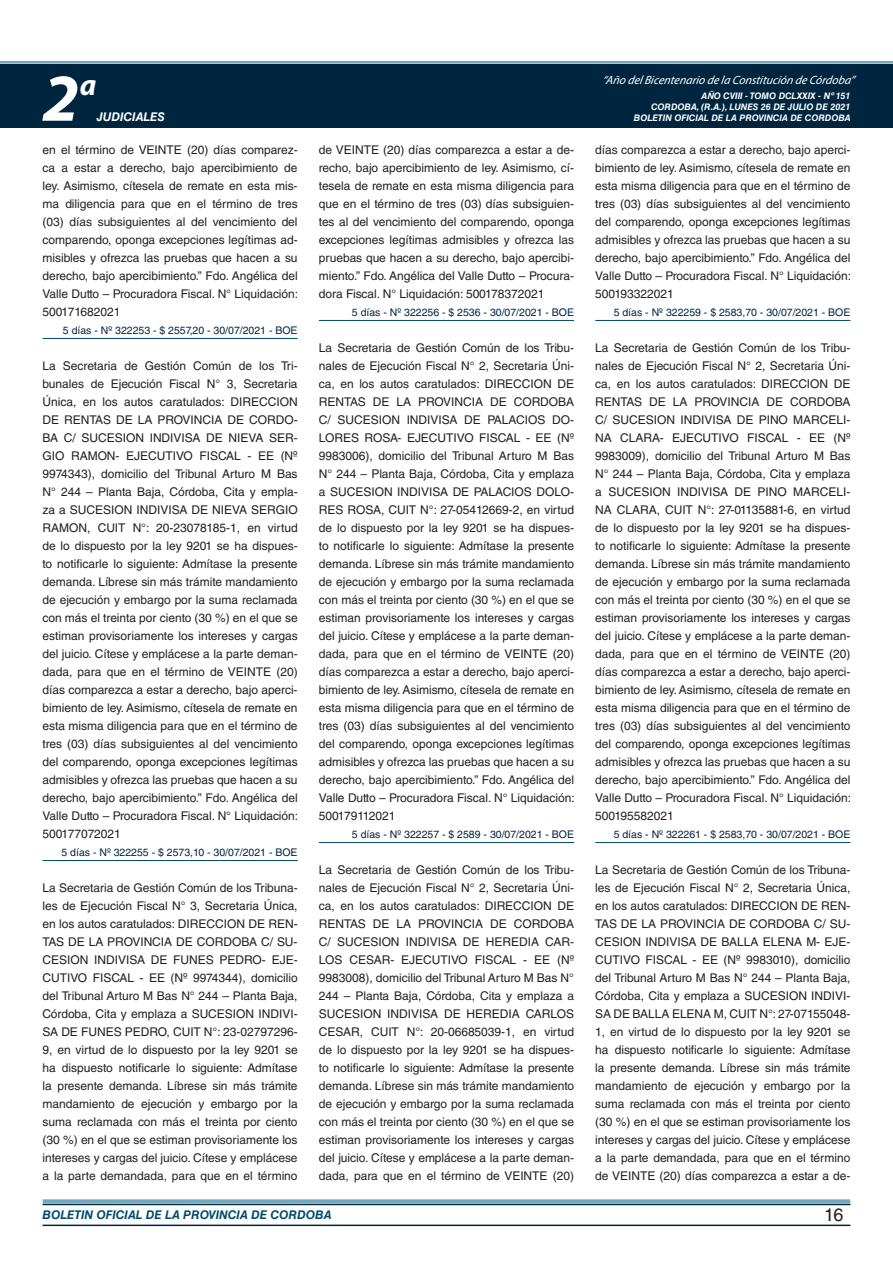
<style>
.page{position:relative;width:893px;height:1263px;background:#fff}
.page>*{position:absolute;margin:0;border:0;box-sizing:border-box;transform-origin:0 0}
.t1{font:italic 700 67.5px "Myriad Pro";color:#fff}
.t2{font:italic 700 30px "Myriad Pro";color:#fff}
.t3{font:18px "Helvetica LT Std";color:#231f20}
.t4{font:12px/18px "Helvetica LT Std";color:#231f20;text-align:justify}
.t5{font:italic 12px "Myriad Pro";color:#fff}
.t6{font:italic 700 12px "Helvetica LT Std";color:#004b6c}
.t7{font:italic 700 12px "Helvetica LT Std";color:#fff}
.t8{font:10.5px "Helvetica LT Std";color:#00263f}
.t9{font:italic 700 9px/10.8px "Helvetica LT Std";color:#fff;text-align:right}
</style>
<div class="page">
<div style="left:0;top:61px;width:893px;height:6px;background:#fff;opacity:.75"></div>
<div style="left:0;top:64px;width:893px;height:64px;background:#00263f"></div>
<hr style="left:43px;top:1224px;width:807px;height:2px;background:#00263f">
<div style="left:42px;top:1198px;width:809px;height:8px;background:#fff;opacity:.75"></div>
<hr style="left:43px;top:338px;width:255px;height:1px;background:#004b6c">
<hr style="left:43px;top:860px;width:255px;height:1px;background:#004b6c">
<hr style="left:319px;top:320px;width:255px;height:1px;background:#004b6c">
<hr style="left:319px;top:842px;width:255px;height:1px;background:#004b6c">
<hr style="left:595px;top:320px;width:255px;height:1px;background:#004b6c">
<hr style="left:595px;top:842px;width:255px;height:1px;background:#004b6c">
<p class="t5" style="left:603px;top:72px;width:254px">“Año delBicentenario de la Constitución de Córdoba”</p>
<h1 class="t1" style="left:43px;top:54px;width:38px">2</h1>
<h2 class="t2" style="left:80px;top:66px;width:18px">a</h2>
<p class="t9" style="left:651px;top:91px;width:201px">AÑO CVIII - TOMO DCLXXIX - Nº 151<br>CORDOBA, (R.A.), LUNES 26 DE JULIO DE 2021</p>
<p class="t7" style="left:97px;top:110px;width:70px">JUDICIALES</p>
<p class="t9" style="left:634px;top:112px;width:218px">BOLETIN OFICIAL DE LA PROVINCIA DE CORDOBA</p>
<p class="t4" style="left:43px;top:141px;width:257px">en el término de VEINTE (20) días comparez&shy;ca a estar a derecho, bajo apercibimiento de ley. Asimismo, cítesela de remate en esta mis&shy;ma diligencia para que en el término de tres (03) días subsiguientes al del vencimiento del comparendo, oponga excepciones legítimas ad&shy;misibles y ofrezca las pruebas que hacen a su derecho, bajo apercibimiento.” Fdo. Angélica del Valle Dutto – Procuradora Fiscal. N° Liquidación:<br>500171682021</p>
<p class="t8" style="left:63px;top:324px;width:236px">5 días - Nº 322253 - $ 2557,20 - 30/07/2021 - BOE</p>
<p class="t4" style="left:43px;top:357px;width:257px">La Secretaria de Gestión Común de los Tri&shy;bunales de Ejecución Fiscal N° 3, Secretaria Única, en los autos caratulados: DIRECCION DE RENTAS DE LA PROVINCIA DE CORDO-BA C/ SUCESION INDIVISA DE NIEVA SER-GIO RAMON- EJECUTIVO FISCAL - EE (Nº 9974343), domicilio del Tribunal Arturo M Bas N° 244 – Planta Baja, Córdoba, Cita y empla&shy;za a SUCESION INDIVISA DE NIEVA SERGIO RAMON, CUIT N°: 20-23078185-1, en virtud de lo dispuesto por la ley 9201 se ha dispues&shy;to notificarle lo siguiente: Admítase la presente demanda. Líbrese sin más trámite mandamiento de ejecución y embargo por la suma reclamada con más el treinta por ciento (30 %) en el que se estiman provisoriamente los intereses y cargas del juicio. Cítese y emplácese a la parte deman&shy;dada, para que en el término de VEINTE (20) días comparezca a estar a derecho, bajo aperci&shy;bimiento de ley. Asimismo, cítesela de remate en esta misma diligencia para que en el término de tres (03) días subsiguientes al del vencimiento del comparendo, oponga excepciones legítimas admisibles y ofrezca las pruebas que hacen a su derecho, bajo apercibimiento.” Fdo. Angélica del Valle Dutto – Procuradora Fiscal. N° Liquidación:<br>500177072021</p>
<p class="t8" style="left:61px;top:846px;width:238px">5 días - Nº 322255 - $ 2573,10 - 30/07/2021 - BOE</p>
<p class="t4" style="left:43px;top:879px;width:257px">La Secretaria de Gestión Común de los Tribuna&shy;les de Ejecución Fiscal N° 3, Secretaria Única, en los autos caratulados: DIRECCION DE REN-TAS DE LA PROVINCIA DE CORDOBA C/ SU-CESION INDIVISA DE FUNES PEDRO- EJE-CUTIVO FISCAL - EE (Nº 9974344), domicilio del Tribunal Arturo M Bas N° 244 – Planta Baja, Córdoba, Cita y emplaza a SUCESION INDIVI-SA DE FUNES PEDRO, CUIT N°: 23-02797296- 9, en virtud de lo dispuesto por la ley 9201 se ha dispuesto notificarle lo siguiente: Admítase la presente demanda. Líbrese sin más trámite mandamiento de ejecución y embargo por la suma reclamada con más el treinta por ciento (30 %) en el que se estiman provisoriamente los intereses y cargas del juicio. Cítese y emplácese a la parte demandada, para que en el término</p>
<p class="t4" style="left:319px;top:141px;width:257px">de VEINTE (20) días comparezca a estar a de&shy;recho, bajo apercibimiento de ley. Asimismo, cí&shy;tesela de remate en esta misma diligencia para que en el término de tres (03) días subsiguien&shy;tes al del vencimiento del comparendo, oponga excepciones legítimas admisibles y ofrezca las pruebas que hacen a su derecho, bajo apercibi&shy;miento.” Fdo. Angélica del Valle Dutto – Procura&shy;dora Fiscal. N° Liquidación: 500178372021</p>
<p class="t8" style="left:352px;top:306px;width:224px">5 días - Nº 322256 - $ 2536 - 30/07/2021 - BOE</p>
<p class="t4" style="left:319px;top:339px;width:257px">La Secretaria de Gestión Común de los Tribu&shy;nales de Ejecución Fiscal N° 2, Secretaria Úni&shy;ca, en los autos caratulados: DIRECCION DE RENTAS DE LA PROVINCIA DE CORDOBA C/ SUCESION INDIVISA DE PALACIOS DO-LORES ROSA- EJECUTIVO FISCAL - EE (Nº 9983006), domicilio del Tribunal Arturo M Bas N° 244 – Planta Baja, Córdoba, Cita y emplaza a SUCESION INDIVISA DE PALACIOS DOLO-RES ROSA, CUIT N°: 27-05412669-2, en virtud de lo dispuesto por la ley 9201 se ha dispues&shy;to notificarle lo siguiente: Admítase la presente demanda. Líbrese sin más trámite mandamiento de ejecución y embargo por la suma reclamada con más el treinta por ciento (30 %) en el que se estiman provisoriamente los intereses y cargas del juicio. Cítese y emplácese a la parte deman&shy;dada, para que en el término de VEINTE (20) días comparezca a estar a derecho, bajo aperci&shy;bimiento de ley. Asimismo, cítesela de remate en esta misma diligencia para que en el término de tres (03) días subsiguientes al del vencimiento del comparendo, oponga excepciones legítimas admisibles y ofrezca las pruebas que hacen a su derecho, bajo apercibimiento.” Fdo. Angélica del Valle Dutto – Procuradora Fiscal. N° Liquidación:<br>500179112021</p>
<p class="t8" style="left:352px;top:828px;width:224px">5 días - Nº 322257 - $ 2589 - 30/07/2021 - BOE</p>
<p class="t4" style="left:319px;top:861px;width:257px">La Secretaria de Gestión Común de los Tribu&shy;nales de Ejecución Fiscal N° 2, Secretaria Úni&shy;ca, en los autos caratulados: DIRECCION DE RENTAS DE LA PROVINCIA DE CORDOBA C/ SUCESION INDIVISA DE HEREDIA CAR-LOS CESAR- EJECUTIVO FISCAL - EE (Nº 9983008), domicilio del Tribunal Arturo M Bas N° 244 – Planta Baja, Córdoba, Cita y emplaza a SUCESION INDIVISA DE HEREDIA CARLOS CESAR, CUIT N°: 20-06685039-1, en virtud de lo dispuesto por la ley 9201 se ha dispues&shy;to notificarle lo siguiente: Admítase la presente demanda. Líbrese sin más trámite mandamiento de ejecución y embargo por la suma reclamada con más el treinta por ciento (30 %) en el que se estiman provisoriamente los intereses y cargas del juicio. Cítese y emplácese a la parte deman&shy;dada, para que en el término de VEINTE (20)</p>
<p class="t4" style="left:595px;top:141px;width:257px">días comparezca a estar a derecho, bajo aperci&shy;bimiento de ley. Asimismo, cítesela de remate en esta misma diligencia para que en el término de tres (03) días subsiguientes al del vencimiento del comparendo, oponga excepciones legítimas admisibles y ofrezca las pruebas que hacen a su derecho, bajo apercibimiento.” Fdo. Angélica del Valle Dutto – Procuradora Fiscal. N° Liquidación:<br>500193322021</p>
<p class="t8" style="left:614px;top:306px;width:238px">5 días - Nº 322259 - $ 2583,70 - 30/07/2021 - BOE</p>
<p class="t4" style="left:595px;top:339px;width:257px">La Secretaria de Gestión Común de los Tribu&shy;nales de Ejecución Fiscal N° 2, Secretaria Úni&shy;ca, en los autos caratulados: DIRECCION DE RENTAS DE LA PROVINCIA DE CORDOBA C/ SUCESION INDIVISA DE PINO MARCELI-NA CLARA- EJECUTIVO FISCAL - EE (Nº 9983009), domicilio del Tribunal Arturo M Bas N° 244 – Planta Baja, Córdoba, Cita y emplaza a SUCESION INDIVISA DE PINO MARCELI-NA CLARA, CUIT N°: 27-01135881-6, en virtud de lo dispuesto por la ley 9201 se ha dispues&shy;to notificarle lo siguiente: Admítase la presente demanda. Líbrese sin más trámite mandamiento de ejecución y embargo por la suma reclamada con más el treinta por ciento (30 %) en el que se estiman provisoriamente los intereses y cargas del juicio. Cítese y emplácese a la parte deman&shy;dada, para que en el término de VEINTE (20) días comparezca a estar a derecho, bajo aperci&shy;bimiento de ley. Asimismo, cítesela de remate en esta misma diligencia para que en el término de tres (03) días subsiguientes al del vencimiento del comparendo, oponga excepciones legítimas admisibles y ofrezca las pruebas que hacen a su derecho, bajo apercibimiento.” Fdo. Angélica del Valle Dutto – Procuradora Fiscal. N° Liquidación:<br>500195582021</p>
<p class="t8" style="left:614px;top:828px;width:238px">5 días - Nº 322261 - $ 2583,70 - 30/07/2021 - BOE</p>
<p class="t4" style="left:595px;top:861px;width:257px">La Secretaria de Gestión Común de los Tribuna&shy;les de Ejecución Fiscal N° 2, Secretaria Única, en los autos caratulados: DIRECCION DE REN-TAS DE LA PROVINCIA DE CORDOBA C/ SU-CESION INDIVISA DE BALLA ELENA M- EJE-CUTIVO FISCAL - EE (Nº 9983010), domicilio del Tribunal Arturo M Bas N° 244 – Planta Baja, Córdoba, Cita y emplaza a SUCESION INDIVI-SA DE BALLA ELENA M, CUIT N°: 27-07155048- 1, en virtud de lo dispuesto por la ley 9201 se ha dispuesto notificarle lo siguiente: Admítase la presente demanda. Líbrese sin más trámite mandamiento de ejecución y embargo por la suma reclamada con más el treinta por ciento (30 %) en el que se estiman provisoriamente los intereses y cargas del juicio. Cítese y emplácese a la parte demandada, para que en el término de VEINTE (20) días comparezca a estar a de-</p>
<p class="t6" style="left:43px;top:1208px;width:290px">BOLETIN OFICIAL DE LA PROVINCIA DE CORDOBA</p>
<h3 class="t3" style="left:824px;top:1204px;width:21px">16</h3>
</div>
